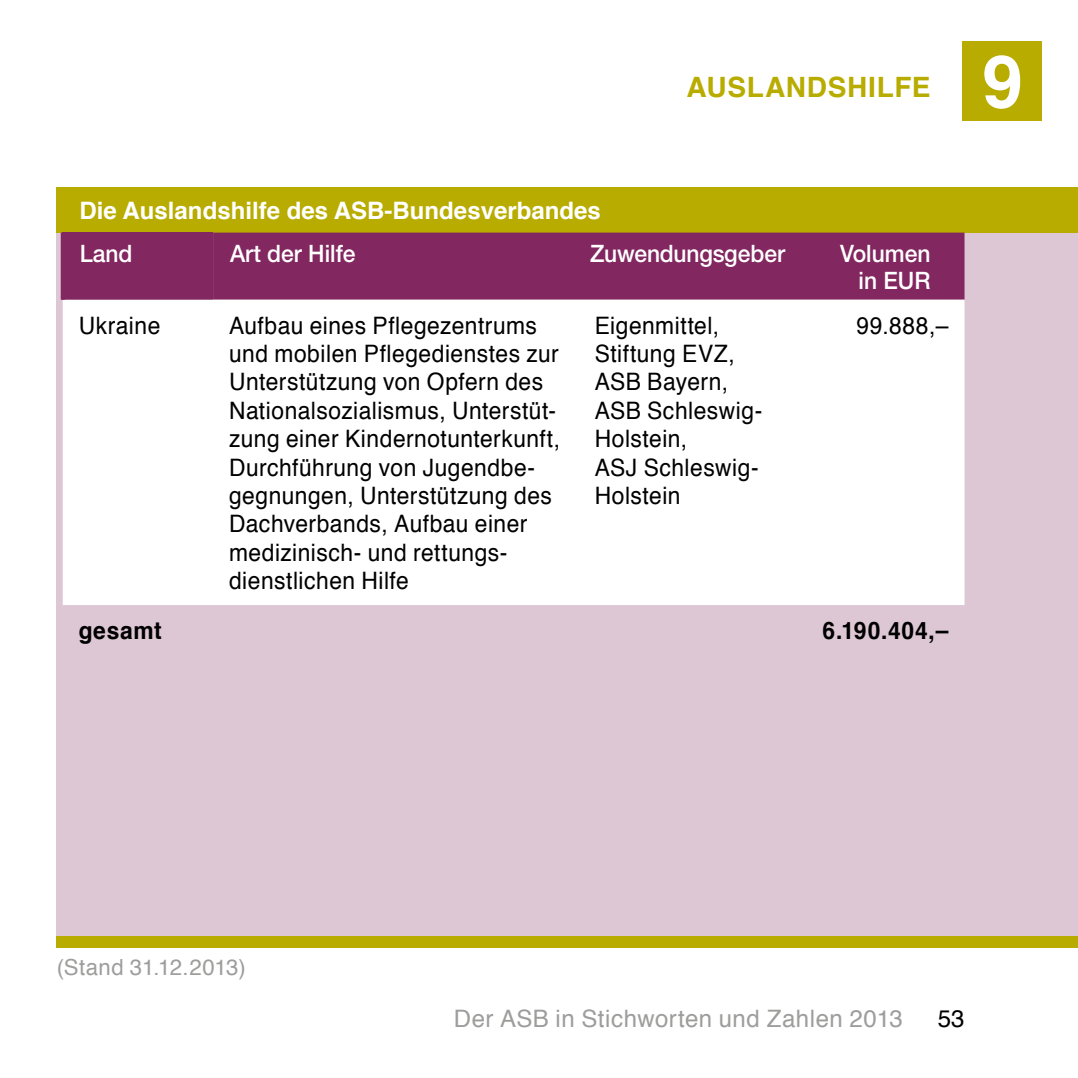
<style>
.page{position:relative;width:1078px;height:1078px;background:#fff}
.page>*{position:absolute;margin:0;border:0;box-sizing:border-box;transform-origin:0 0}
.t1{font:700 72.8px "Helvetica";color:#fff}
.t2{font:700 28px "Helvetica";letter-spacing:.025em;color:#b8ac00}
.t3{font:24px/28.4px "Helvetica";letter-spacing:.02em;color:#000;scale:.95 1}
.t4{font:500 24px/26.8px "Helvetica Neue";color:#fff;text-align:right;scale:.95 1}
.t5{font:700 24px "Helvetica";color:#fff}
.t6{font:24px "Helvetica";letter-spacing:.02em;color:#9d9d9c}
.t7{font:700 24px "Helvetica";letter-spacing:.025em;color:#000;scale:.95 1}
.t8{font:24px "Helvetica";letter-spacing:.02em;color:#000}
.t9{font:22px "Helvetica";letter-spacing:.02em;color:#9d9d9c}
</style>
<div class="page">
<div style="left:57px;top:232px;width:1020px;height:715px;background:#ddc7d4"></div>
<div style="left:57px;top:187px;width:1020px;height:45px;background:#b8ac00"></div>
<div style="left:57px;top:935px;width:1020px;height:12px;background:#b8ac00"></div>
<div style="left:63px;top:232px;width:150px;height:67px;background:#822760"></div>
<div style="left:213px;top:232px;width:751px;height:67px;background:#822760"></div>
<div style="left:63px;top:299px;width:901px;height:306px;background:#fff"></div>
<hr style="left:61px;top:232px;width:4px;height:67px;background:#822760">
<div style="left:961px;top:42px;width:80px;height:79px;background:#b8ac00"></div>
<p class="t2" style="left:686px;top:65px;width:245px">AUSLANDSHILFE</p>
<h1 class="t1" style="left:981px;top:23px;width:42px">9</h1>
<p class="t5" style="left:79px;top:191px;width:523px">Die Auslandshilfe des ASB-Bundesverbandes</p>
<p class="t4" style="left:80px;top:240px;width:57px">Land</p>
<p class="t4" style="left:230px;top:240px;width:134px">Art der Hilfe</p>
<p class="t4" style="left:590px;top:240px;width:207px">Zuwendungsgeber</p>
<p class="t4" style="left:839px;top:240px;width:97px">Volumen in EUR</p>
<p class="t3" style="left:79px;top:312px;width:87px">Ukraine</p>
<p class="t3" style="left:229px;top:312px;width:350px">Aufbau eines Pflegezentrums und mobilen Pflegedienstes zur<br>Unterstützung von Opfern des<br>Nationalsozialismus, Unterstüt&shy;zung einer Kindernotunterkunft,<br>Durchführung von Jugendbe&shy;gegnungen, Unterstützung des<br>Dachverbands, Aufbau einer medizinisch- und rettungs&shy;dienstlichen Hilfe</p>
<p class="t3" style="left:594px;top:312px;width:178px">Eigenmittel,<br>Stiftung EVZ,<br>ASB Bayern,<br>ASB Schleswig-<br>Holstein,<br>ASJ Schleswig-<br>Holstein</p>
<p class="t3" style="left:856px;top:312px;width:98px">99.888,–</p>
<p class="t7" style="left:79px;top:611px;width:89px">gesamt</p>
<p class="t7" style="left:822px;top:611px;width:134px">6.190.404,–</p>
<p class="t9" style="left:57px;top:950px;width:191px">(Stand 31.12.2013)</p>
<p class="t6" style="left:454px;top:999px;width:450px">Der ASB in Stichworten und Zahlen 2013</p>
<p class="t8" style="left:937px;top:999px;width:28px">53</p>
</div>
